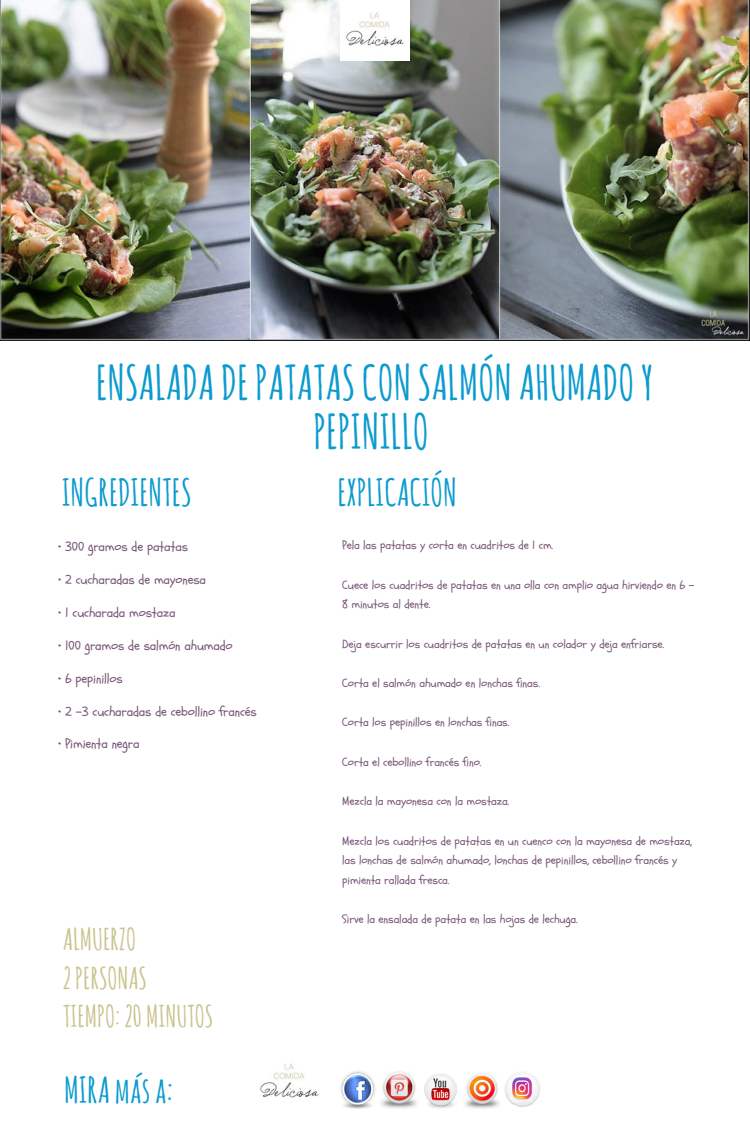
<style>
.page{position:relative;width:750px;height:1125px;background:#fff}
.page>*{position:absolute;margin:0;border:0;box-sizing:border-box;transform-origin:0 0}
.t1{font:700 47.12px/48.8px "Amatic SC";color:#0c9bce;text-align:center}
.t2{font:700 36.88px "Amatic SC";color:#0c9bce}
.t3{font:700 35.38px "Amatic SC";color:#0c9bce}
.t4{font:700 29.5px/38.5px "Amatic SC";color:#c9c48f}
.t5{font:13.25px "Schoolbell";letter-spacing:-.01em;color:#785577}
.t6{font:11.75px/19.8px "Schoolbell";letter-spacing:-.01em;color:#785577}
</style>
<div class="page">
<img style="left:260px;top:1063px;width:59px;height:35px">
<img style="left:0;top:0;width:749px;height:340px">
<img style="left:340px;top:0;width:70px;height:61px">
<img style="left:381px;top:1071px;width:36px;height:37px">
<img style="left:424px;top:1074px;width:33px;height:34px">
<img style="left:340px;top:1071px;width:35px;height:38px">
<img style="left:464px;top:1073px;width:35px;height:36px">
<img style="left:504px;top:1072px;width:36px;height:35px">
<h1 class="t1" style="left:96px;top:358px;width:559px">ENSALADADE PATATASCONSALMÓNAHUMADOY<br>PEPINILLO</h1>
<h2 class="t2" style="left:62px;top:469px;width:131px">INGREDIENTES</h2>
<p class="t5" style="left:58px;top:538px;width:132px">• 300 gramos de patatas</p>
<p class="t5" style="left:58px;top:571px;width:149px">• 2 cucharadas de mayonesa</p>
<p class="t5" style="left:58px;top:604px;width:119px">• 1 cucharada mostaza</p>
<p class="t5" style="left:58px;top:637px;width:176px">• 100 gramos de salmón ahumado</p>
<p class="t5" style="left:58px;top:670px;width:66px">• 6 pepinillos</p>
<p class="t5" style="left:58px;top:702px;width:200px">• 2 -3 cucharadas de cebollino francés</p>
<p class="t5" style="left:58px;top:735px;width:83px">• Pimienta negra</p>
<h3 class="t4" style="left:63px;top:919px;width:152px">ALMUERZO<br>2PERSONAS<br>TIEMPO: 20 MINUTOS</h3>
<h3 class="t3" style="left:64px;top:1067px;width:110px">MIRA mása:</h3>
<h2 class="t2" style="left:337px;top:469px;width:121px">EXPLICACIÓN</h2>
<p class="t6" style="left:342px;top:536px;width:212px">Pela las patatas y corta en cuadritos de 1 cm.</p>
<p class="t6" style="left:342px;top:575px;width:354px">Cuece los cuadritos de patatas en una olla con amplio agua hirviendo en 6 –<br>8 minutos al dente.</p>
<p class="t6" style="left:342px;top:634px;width:324px">Deja escurrir los cuadritos de patatas en un colador y deja enfriarse.</p>
<p class="t6" style="left:342px;top:674px;width:199px">Corta el salmón ahumado en lonchas finas.</p>
<p class="t6" style="left:342px;top:713px;width:169px">Corta los pepinillos en lonchas finas.</p>
<p class="t6" style="left:342px;top:752px;width:141px">Corta el cebollino francés fino.</p>
<p class="t6" style="left:342px;top:792px;width:169px">Mezcla la mayonesa con la mostaza.</p>
<p class="t6" style="left:342px;top:831px;width:351px">Mezcla los cuadritos de patatas en un cuenco con la mayonesa de mostaza, las lonchas de salmón ahumado, lonchas de pepinillos, cebollino francés y pimienta rallada fresca.</p>
<p class="t6" style="left:342px;top:910px;width:237px">Sirve la ensalada de patata en las hojas de lechuga.</p>
</div>
